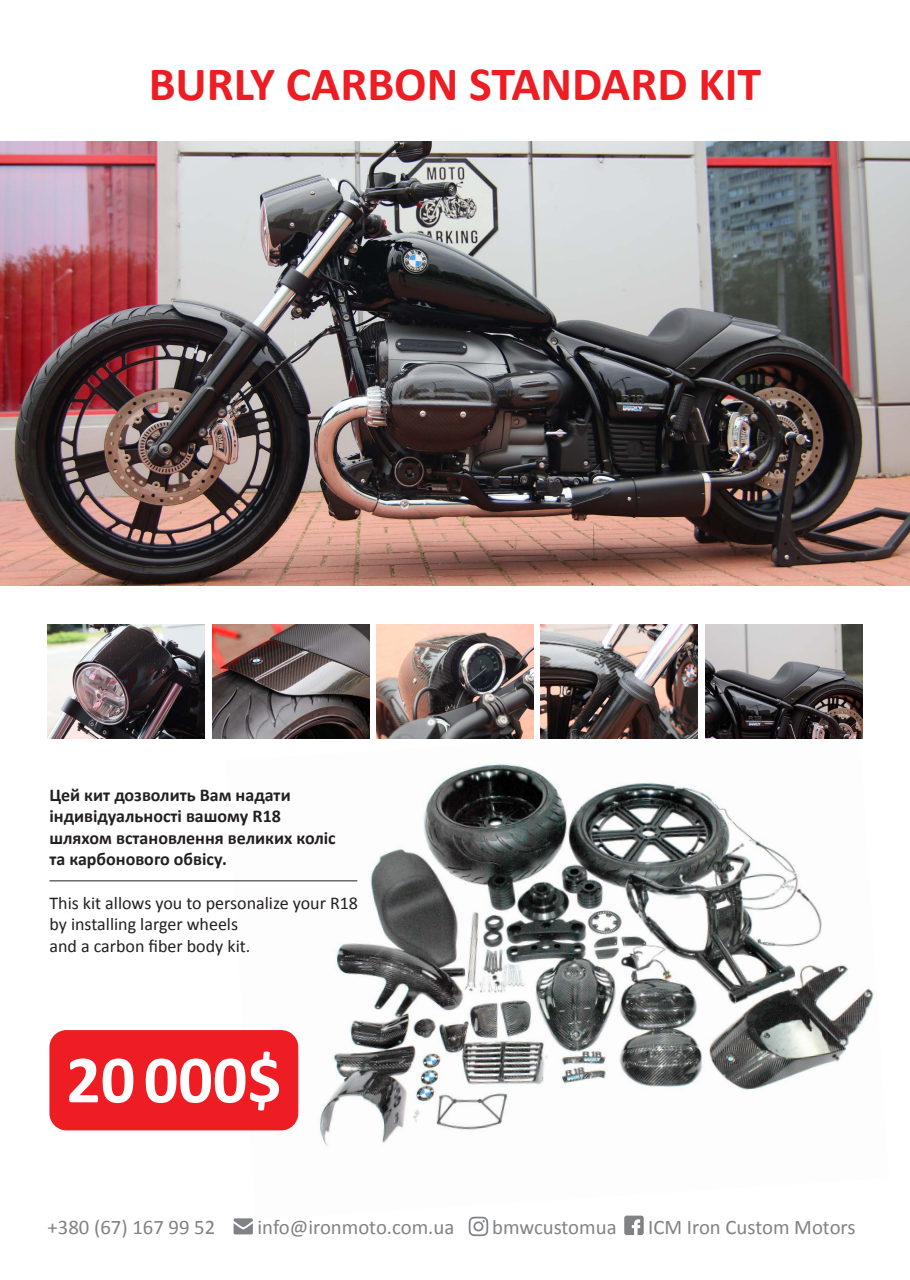
<style>
.page{position:relative;width:910px;height:1280px;background:#fff}
.page>*{position:absolute;margin:0;border:0;box-sizing:border-box;transform-origin:0 0}
.t1{font:700 68.1px "Calibri";color:#fff}
.t2{font:700 48px "Calibri";color:#ee1d23}
.t3{font:20.7px "Calibri";color:#808285}
.t4{font:700 18px/21.6px "Calibri";color:#231f20}
.t5{font:18px/21.6px "Calibri";color:#231f20}
</style>
<div class="page">
<img style="left:226px;top:719px;width:648px;height:501px">
<img style="left:0;top:141px;width:910px;height:444px">
<img style="left:48px;top:624px;width:157px;height:115px">
<img style="left:212px;top:624px;width:157px;height:115px">
<img style="left:377px;top:624px;width:156px;height:115px">
<img style="left:541px;top:624px;width:156px;height:115px">
<hr style="left:49px;top:881px;width:308px;height:1px;background:#231f20">
<div style="left:49px;top:1030px;width:249px;height:100px;background:#ee1d23;border-radius:17px"></div>
<img style="left:705px;top:624px;width:157px;height:115px">
<svg style="left:469px;top:1217px;width:19px;height:19px"></svg>
<svg style="left:624px;top:1215px;width:20px;height:20px"></svg>
<svg style="left:234px;top:1218px;width:19px;height:16px"></svg>
<h2 class="t2" style="left:149px;top:53px;width:614px">BURLY CARBON STANDARD KIT</h2>
<p class="t4" style="left:49px;top:784px;width:288px">Цей кит дозволить Вам надати індивідуальності вашому R18 шляхом встановлення великих коліс та карбонового обвісу.</p>
<p class="t5" style="left:49px;top:892px;width:310px">This kit allows you to personalize your R18 by installing larger wheels<br>and a carbon fiber body kit.</p>
<h1 class="t1" style="left:66px;top:1036px;width:217px">20000$</h1>
<p class="t3" style="left:48px;top:1214px;width:169px">+380 (67) 167 99 52</p>
<p class="t3" style="left:257px;top:1214px;width:198px">info@ironmoto.com.ua</p>
<p class="t3" style="left:492px;top:1213px;width:126px">bmwcustomua</p>
<p class="t3" style="left:648px;top:1213px;width:209px">ICM Iron Custom Motors</p>
</div>
